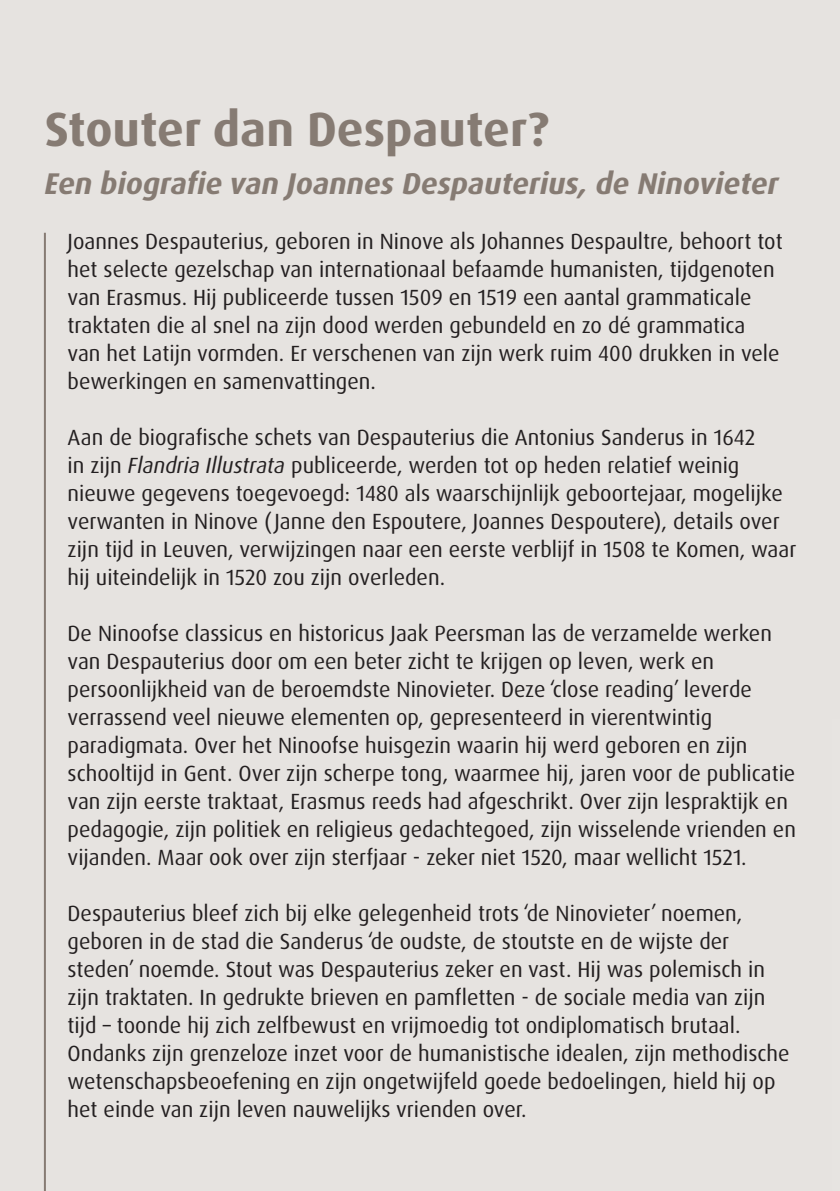
<style>
.page{position:relative;width:840px;height:1191px;background:#fff}
.page>*{position:absolute;margin:0;border:0;box-sizing:border-box;transform-origin:0 0}
.t1{font:700 48px "Dax Pro";color:#867b73}
.t2{font:italic 700 30px "Dax Pro";color:#867b73}
.body{font:22px/28px "Dax Pro";color:#231f20}
.s1{font-style:italic}
</style>
<div class="page">
<div style="left:0;top:0;width:839px;height:1191px;background:#e6e3e0"></div>
<hr style="left:44px;top:233px;width:2px;height:958px;background:#867b73">
<p class="t1" style="left:45px;top:98px;width:505px">Stouter dan Despauter?</p>
<p class="t2" style="left:45px;top:164px;width:734px">Een biografie van Joannes Despauterius, de Ninovieter</p>
<p class="body" style="left:68px;top:227px;width:716px">Joannes Despauterius, geboren in Ninove als Johannes Despaultre, behoort tot het selecte gezelschap van internationaal befaamde humanisten, tijdgenoten van Erasmus. Hij publiceerde tussen 1509 en 1519 een aantal grammaticale traktaten die al snel na zijn dood werden gebundeld en zo dé grammatica van het Latijn vormden. Er verschenen van zijn werk ruim 400 drukken in vele bewerkingen en samenvattingen.</p>
<p class="body" style="left:68px;top:423px;width:730px">Aan de biografische schets van Despauterius die Antonius Sanderus in 1642<br>in zijn <span class="s1">Flandria Illustrata</span> publiceerde, werden tot op heden relatief weinig nieuwe gegevens toegevoegd: 1480 als waarschijnlijk geboortejaar, mogelijke verwanten in Ninove (Janne den Espoutere, Joannes Despoutere), details over zijn tijd in Leuven, verwijzingen naar een eerste verblijf in 1508 te Komen, waar hij uiteindelijk in 1520 zou zijn overleden.</p>
<p class="body" style="left:68px;top:619px;width:729px">De Ninoofse classicus en historicus Jaak Peersman las de verzamelde werken van Despauterius door om een beter zicht te krijgen op leven, werk en persoonlijkheid van de beroemdste Ninovieter. Deze ‘close reading’ leverde verrassend veel nieuwe elementen op, gepresenteerd in vierentwintig paradigmata. Over het Ninoofse huisgezin waarin hij werd geboren en zijn schooltijd in Gent. Over zijn scherpe tong, waarmee hij, jaren voor de publicatie van zijn eerste traktaat, Erasmus reeds had afgeschrikt. Over zijn lespraktijk en pedagogie, zijn politiek en religieus gedachtegoed, zijn wisselende vrienden en vijanden. Maar ook over zijn sterfjaar - zeker niet 1520, maar wellicht 1521.</p>
<p class="body" style="left:68px;top:899px;width:723px">Despauterius bleef zich bij elke gelegenheid trots ‘de Ninovieter’ noemen, geboren in de stad die Sanderus ‘de oudste, de stoutste en de wijste der steden’ noemde. Stout was Despauterius zeker en vast. Hij was polemisch in zijn traktaten. In gedrukte brieven en pamfletten - de sociale media van zijn tijd – toonde hij zich zelfbewust en vrijmoedig tot ondiplomatisch brutaal.<br>Ondanks zijn grenzeloze inzet voor de humanistische idealen, zijn methodische wetenschapsbeoefening en zijn ongetwijfeld goede bedoelingen, hield hij op het einde van zijn leven nauwelijks vrienden over.</p>
</div>
